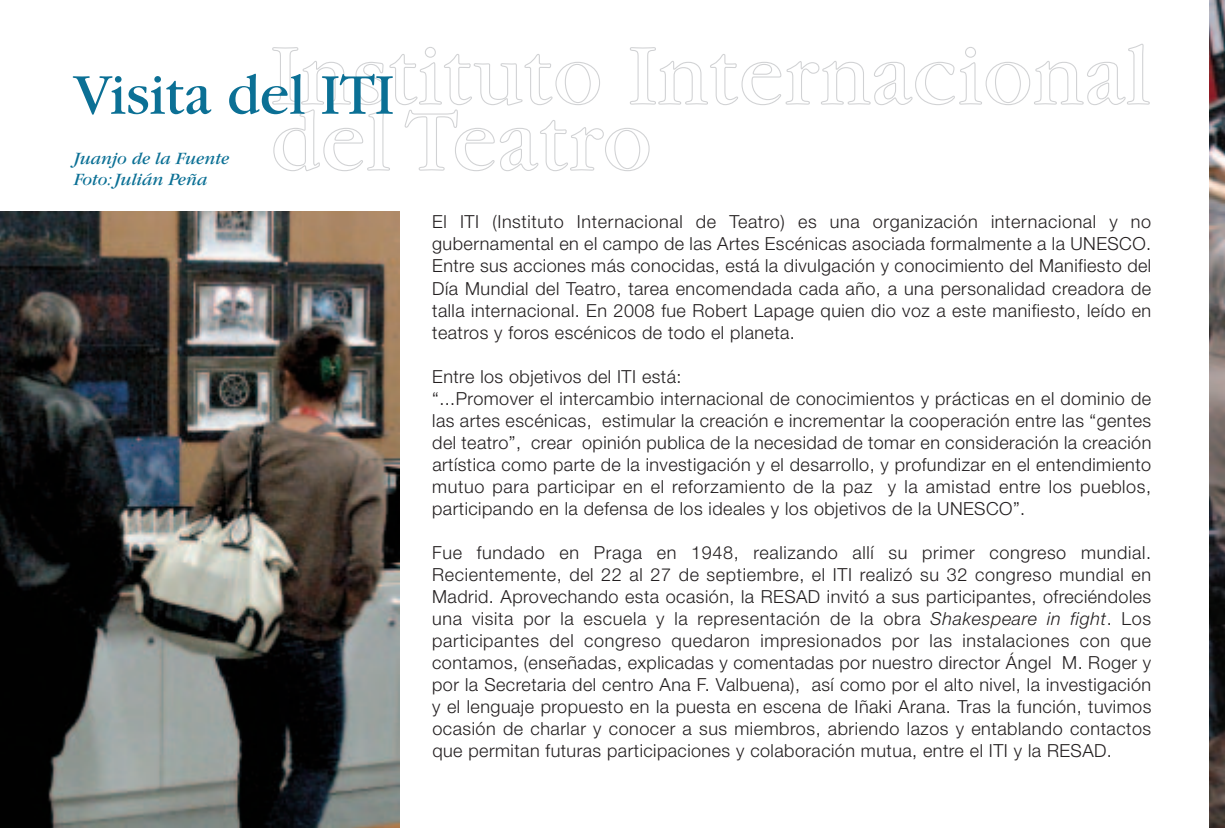
<style>
.page{position:relative;width:1225px;height:828px;background:#fff}
.page>*{position:absolute;margin:0;border:0;box-sizing:border-box;transform-origin:0 0}
.t1{font:60px "Garamond";color:#0b7095}
.t2{font:300 18px/22px "Helvetica Neue";letter-spacing:.025em;color:#231f20;text-align:justify}
.t3{font:italic 18px/21.6px "Garamond";color:#0b7095}
.s1{font-style:italic}
</style>
<div class="page">
<svg style="left:272px;top:43px;width:878px;height:128px"></svg>
<img style="left:1209px;top:0;width:16px;height:828px">
<img style="left:0;top:211px;width:399px;height:617px">
<h1 class="t1" style="left:74px;top:74px;width:322px">Visita del ITI</h1>
<p class="t3" style="left:74px;top:149px;width:157px">Juanjo de la Fuente<br>Foto: Julián Peña</p>
<p class="t2" style="left:432px;top:211px;width:720px">El ITI (Instituto Internacional de Teatro) es una organización internacional y no gubernamental en el campo de las Artes Escénicas asociada formalmente a la UNESCO.<br>Entre sus acciones más conocidas, está la divulgación y conocimiento del Manifiesto del Día Mundial del Teatro, tarea encomendada cada año, a una personalidad creadora de talla internacional. En 2008 fue Robert Lapage quien dio voz a este manifiesto, leído en teatros y foros escénicos de todo el planeta.</p>
<p class="t2" style="left:432px;top:365px;width:720px;text-align:left">Entre los objetivos del ITI está:<br>“...Promover el intercambio internacional de conocimientos y prácticas en el dominio de las artes escénicas, estimular la creación e incrementar la cooperación entre las “gentes del teatro”, crear opinión publica de la necesidad de tomar en consideración la creación artística como parte de la investigación y el desarrollo, y profundizar en el entendimiento mutuo para participar en el reforzamiento de la paz y la amistad entre los pueblos, participando en la defensa de los ideales y los objetivos de la UNESCO”.</p>
<p class="t2" style="left:432px;top:541px;width:720px">Fue fundado en Praga en 1948, realizando allí su primer congreso mundial.<br>Recientemente, del 22 al 27 de septiembre, el ITI realizó su 32 congreso mundial en Madrid. Aprovechando esta ocasión, la RESAD invitó a sus participantes, ofreciéndoles una visita por la escuela y la representación de la obra <span class="s1">Shakespeare in fight</span>. Los participantes del congreso quedaron impresionados por las instalaciones con que contamos, (enseñadas, explicadas y comentadas por nuestro director Ángel M. Roger y por la Secretaria del centro Ana F. Valbuena), así como por el alto nivel, la investigación y el lenguaje propuesto en la puesta en escena de Iñaki Arana. Tras la función, tuvimos ocasión de charlar y conocer a sus miembros, abriendo lazos y entablando contactos que permitan futuras participaciones y colaboración mutua, entre el ITI y la RESAD.</p>
</div>
